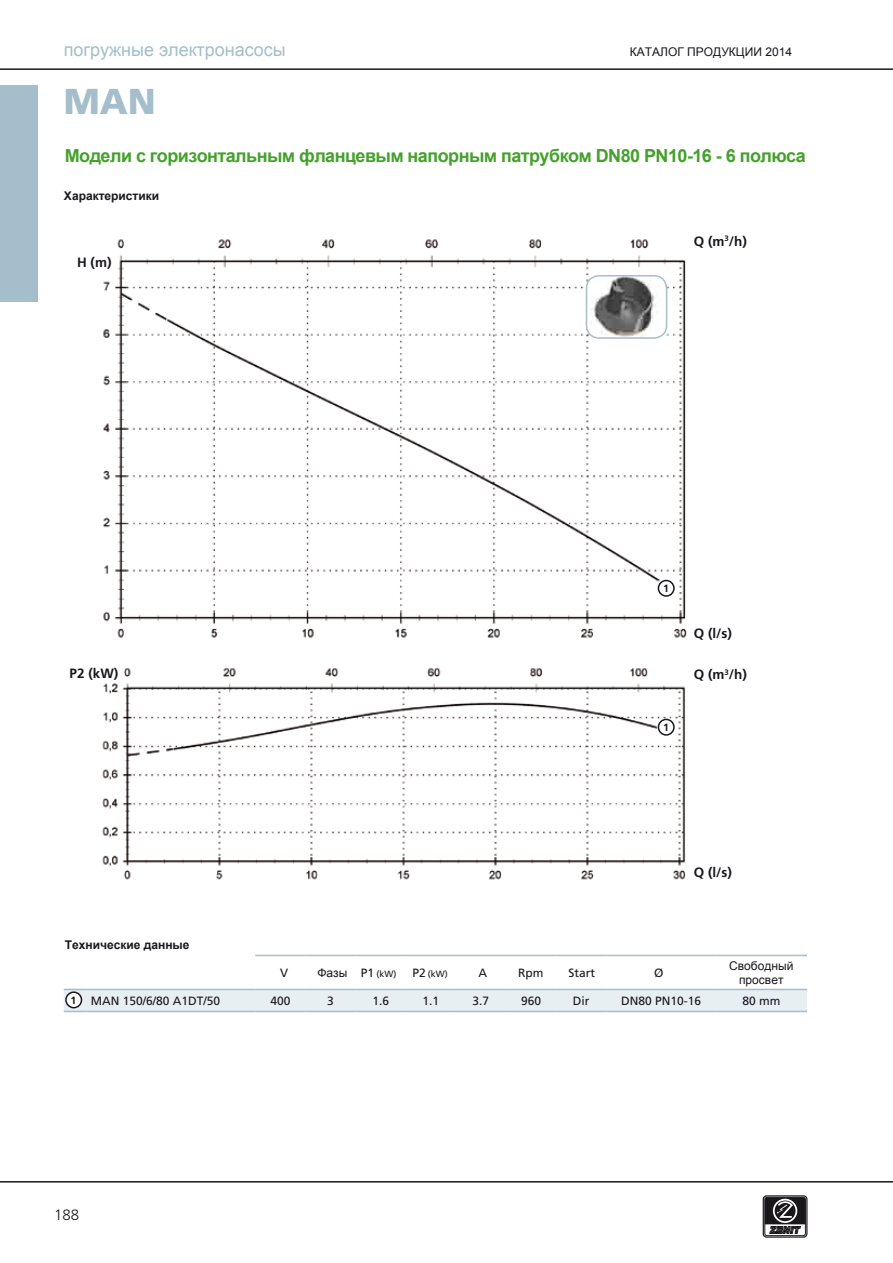
<style>
.page{position:relative;width:893px;height:1263px;background:#fff}
.page>*{position:absolute;margin:0;border:0;box-sizing:border-box;transform-origin:0 0}
.t1{font:900 36px "Frutiger";color:#a4becc}
.t2{font:700 18px "Arial";letter-spacing:-.03em;color:#44a12b}
.t3{font:18px "Arial";color:#a4becc}
.t4{font:300 15px "Frutiger";color:#1a171c}
.t5{font:700 13.5px "Frutiger";color:#1a171c}
.t6{font:12px "Frutiger";color:#1a171c}
.t7{font:700 12px "Arial";color:#1a171c}
.t8{font:12px "Arial";color:#1a171c}
.t9{font:12px/14.4px "Arial";color:#1a171c;text-align:center}
.t10{font:700 10.5px "Frutiger";color:#1a171c}
.t11{font:9px "Frutiger";color:#1a171c}
.s1{font-size:12px}
</style>
<div class="page">
<div style="left:0;top:85px;width:38px;height:217px;background:#a4becc"></div>
<hr style="left:0;top:68px;width:893px;height:2px;background:#1a171c">
<hr style="left:0;top:1181px;width:893px;height:1px;background:#1a171c">
<div style="left:763px;top:1195px;width:44px;height:42px;border:1px solid #1a171c;border-radius:3px"></div>
<div style="left:765px;top:1197px;width:41px;height:39px;border:1px solid #1a171c;border-radius:2px"></div>
<svg style="left:765px;top:1197px;width:40px;height:37px"></svg>
<img style="left:103px;top:239px;width:584px;height:399px">
<hr style="left:255px;top:955px;width:50px;height:1px;background:#a4becc">
<hr style="left:305px;top:955px;width:51px;height:1px;background:#a4becc">
<hr style="left:356px;top:955px;width:50px;height:1px;background:#a4becc">
<hr style="left:406px;top:955px;width:50px;height:1px;background:#a4becc">
<hr style="left:456px;top:955px;width:50px;height:1px;background:#a4becc">
<hr style="left:506px;top:955px;width:50px;height:1px;background:#a4becc">
<hr style="left:556px;top:955px;width:50px;height:1px;background:#a4becc">
<hr style="left:606px;top:955px;width:110px;height:1px;background:#a4becc">
<hr style="left:716px;top:955px;width:91px;height:1px;background:#a4becc">
<svg style="left:64px;top:989px;width:743px;height:23px;background:#e2ebf0"></svg>
<hr style="left:87px;top:1011px;width:168px;height:1px;background:#a4becc">
<hr style="left:255px;top:1011px;width:50px;height:1px;background:#a4becc">
<hr style="left:305px;top:1011px;width:51px;height:1px;background:#a4becc">
<hr style="left:356px;top:1011px;width:50px;height:1px;background:#a4becc">
<hr style="left:406px;top:1011px;width:50px;height:1px;background:#a4becc">
<hr style="left:456px;top:1011px;width:50px;height:1px;background:#a4becc">
<hr style="left:506px;top:1011px;width:50px;height:1px;background:#a4becc">
<hr style="left:556px;top:1011px;width:50px;height:1px;background:#a4becc">
<hr style="left:606px;top:1011px;width:110px;height:1px;background:#a4becc">
<hr style="left:716px;top:1011px;width:91px;height:1px;background:#a4becc">
<img style="left:102px;top:668px;width:584px;height:212px">
<div style="left:66px;top:992px;width:16px;height:16px;background:#fff;border-radius:50%"></div>
<div style="left:65px;top:991px;width:17px;height:17px;border:2px solid #1a171c;border-radius:50%"></div>
<div style="left:586px;top:276px;width:81px;height:62px;background:#fff;border-radius:13px"></div>
<img style="left:591px;top:276px;width:72px;height:62px">
<div style="left:586px;top:275px;width:81px;height:64px;border:2px solid #a4becc;border-radius:13px"></div>
<div style="left:658px;top:719px;width:16px;height:16px;background:#fff;border-radius:50%"></div>
<div style="left:658px;top:719px;width:17px;height:17px;border:2px solid #1a171c;border-radius:50%"></div>
<div style="left:658px;top:580px;width:16px;height:16px;background:#fff;border-radius:50%"></div>
<div style="left:658px;top:580px;width:17px;height:17px;border:2px solid #1a171c;border-radius:50%"></div>
<p class="t3" style="left:64px;top:38px;width:223px">погружные электронасосы</p>
<p class="t8" style="left:630px;top:44px;width:164px">КАТАЛОГ ПРОДУКЦИИ 2014</p>
<h1 class="t1" style="left:64px;top:79px;width:94px">MAN</h1>
<p class="t2" style="left:65px;top:144px;width:742px">Модели с горизонтальным фланцевым напорным патрубком DN80 PN10-16 - 6 полюса</p>
<p class="t7" style="left:64px;top:188px;width:97px">Характеристики</p>
<p class="t5" style="left:77px;top:255px;width:36px">H (m)</p>
<p class="t5" style="left:694px;top:233px;width:55px">Q (m<sup>3</sup>/h)</p>
<p class="t5" style="left:70px;top:666px;width:50px">P2 (kW)</p>
<p class="t7" style="left:65px;top:936px;width:126px">Технические данные</p>
<p class="t10" style="left:663px;top:582px;width:7px">1</p>
<p class="t10" style="left:663px;top:721px;width:7px">1</p>
<p class="t5" style="left:694px;top:625px;width:40px">Q (l/s)</p>
<p class="t5" style="left:694px;top:666px;width:55px">Q (m<sup>3</sup>/h)</p>
<p class="t5" style="left:694px;top:864px;width:40px">Q (l/s)</p>
<p class="t9" style="left:317px;top:966px;width:31px">Фазы</p>
<p class="t6" style="left:280px;top:966px;width:10px">V</p>
<p class="t11" style="left:361px;top:969px;width:37px"><span class="s1">P1</span> (kW)</p>
<p class="t11" style="left:412px;top:969px;width:37px"><span class="s1">P2</span> (kW)</p>
<p class="t6" style="left:478px;top:966px;width:10px">A</p>
<p class="t6" style="left:518px;top:966px;width:27px">Rpm</p>
<p class="t6" style="left:568px;top:966px;width:28px">Start</p>
<p class="t6" style="left:654px;top:966px;width:11px">Ø</p>
<p class="t9" style="left:729px;top:959px;width:66px">Свободный просвет</p>
<p class="t10" style="left:71px;top:994px;width:7px">1</p>
<p class="t6" style="left:91px;top:994px;width:131px">MAN 150/6/80 A1DT/50</p>
<p class="t6" style="left:270px;top:994px;width:22px">400</p>
<p class="t6" style="left:327px;top:994px;width:8px">3</p>
<p class="t6" style="left:372px;top:994px;width:18px">1.6</p>
<p class="t6" style="left:422px;top:994px;width:18px">1.1</p>
<p class="t6" style="left:473px;top:994px;width:18px">3.7</p>
<p class="t6" style="left:521px;top:994px;width:22px">960</p>
<p class="t6" style="left:573px;top:994px;width:18px">Dir</p>
<p class="t6" style="left:621px;top:994px;width:82px">DN80 PN10-16</p>
<p class="t6" style="left:742px;top:994px;width:40px">80 mm</p>
<p class="t4" style="left:54px;top:1206px;width:27px">188</p>
</div>
